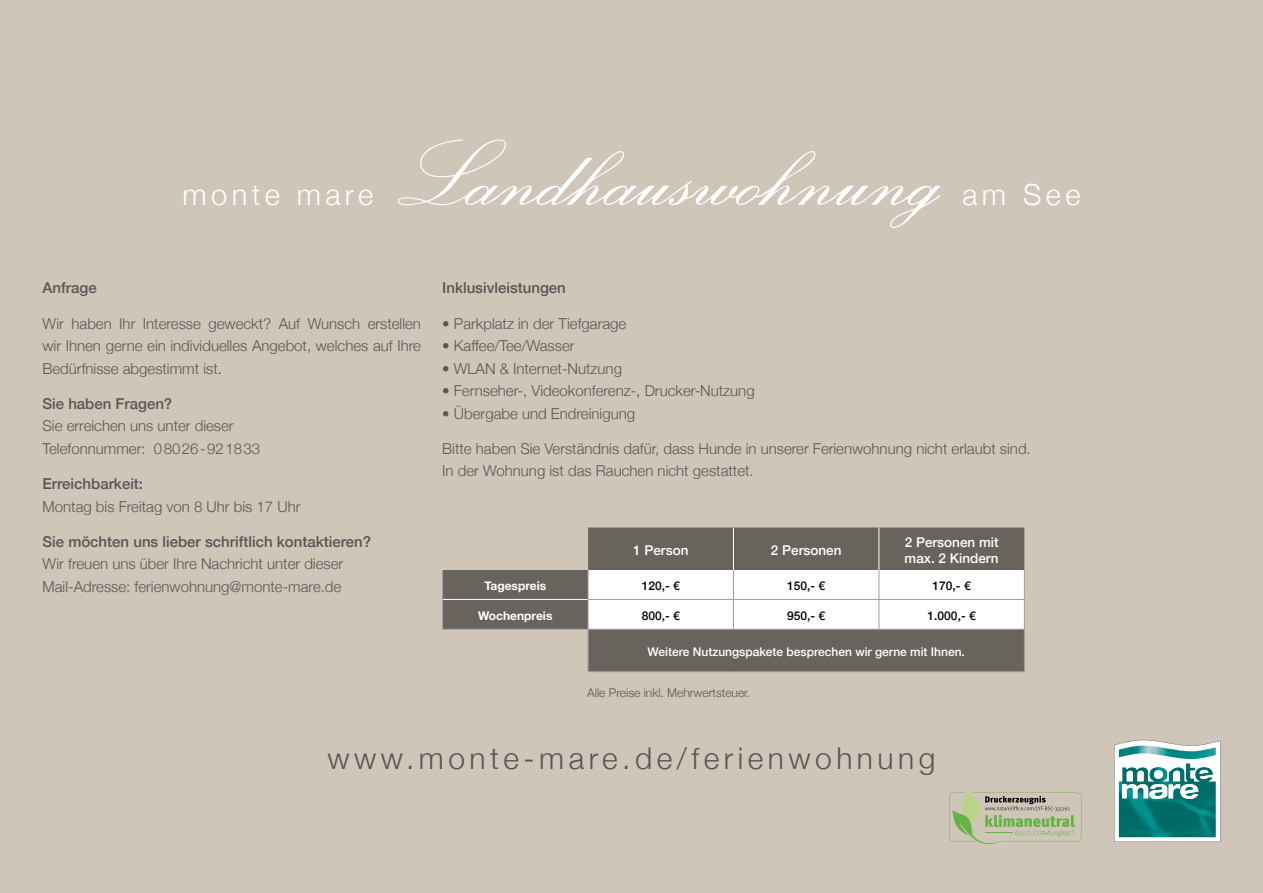
<style>
.page{position:relative;width:1263px;height:893px;background:#d0c5b9}
.page>*{position:absolute;margin:0;border:0;box-sizing:border-box;transform-origin:0 0}
.t1{font:93.15px "Exmouth";color:#fff}
.t2{font:300 30px "Helvetica Neue";letter-spacing:.15em;color:#575756}
.t3{font:300 29.1px "Helvetica Neue";letter-spacing:.15em;color:#fff}
.t4{font:300 15px/22.5px "Helvetica Neue";color:#575756}
.t5{font:500 15px "Helvetica Neue";color:#575756}
.t6{font:500 13.5px/16.2px "Helvetica Neue";color:#fff}
.t7{font:500 12px "Helvetica Neue";color:#fff}
.t8{font:500 12px "Helvetica Neue";color:#000}
.t9{font:300 12px "Helvetica Neue";color:#575756}
.t10{font:700 12px "Helvetica Neue";color:#fff}
</style>
<div class="page">
<svg style="left:443px;top:527px;width:581px;height:145px;fill:#67635d"></svg>
<svg style="left:442px;top:570px;width:1px;height:29px"></svg>
<hr style="left:442px;top:599px;width:1px;height:30px;background:#a9979d">
<div style="left:588px;top:570px;width:437px;height:59px;background:#fff"></div>
<hr style="left:442px;top:629px;width:146px;height:1px;background:#a9979d">
<hr style="left:588px;top:629px;width:145px;height:1px;background:#a9979d">
<hr style="left:588px;top:630px;width:1px;height:41px;background:#a9979d">
<hr style="left:733px;top:629px;width:146px;height:1px;background:#a9979d">
<hr style="left:879px;top:629px;width:146px;height:1px;background:#a9979d">
<hr style="left:1024px;top:630px;width:1px;height:41px;background:#a9979d">
<hr style="left:588px;top:671px;width:145px;height:1px;background:#a9979d">
<hr style="left:733px;top:671px;width:146px;height:1px;background:#a9979d">
<hr style="left:879px;top:671px;width:146px;height:1px;background:#a9979d">
<hr style="left:733px;top:527px;width:1px;height:43px;background:#fff">
<hr style="left:878px;top:527px;width:1px;height:43px;background:#fff">
<hr style="left:443px;top:599px;width:145px;height:1px;background:#fff">
<svg style="left:1114px;top:740px;width:106px;height:102px;background:#6aaca9"></svg>
<img style="left:1119px;top:746px;width:97px;height:13px">
<svg style="left:949px;top:791px;width:133px;height:53px"></svg>
<h3 class="t3" style="left:182px;top:171px;width:192px">monte mare</h3>
<h1 class="t1" style="left:390px;top:119px;width:561px">Landhauswohnung</h1>
<h3 class="t3" style="left:962px;top:171px;width:120px">am See</h3>
<p class="t5" style="left:43px;top:276px;width:56px">Anfrage</p>
<p class="t4" style="left:43px;top:311px;width:380px;text-align:justify">Wir haben Ihr Interesse geweckt? Auf Wunsch erstellen wir Ihnen gerne ein individuelles Angebot, welches auf Ihre Bedürfnisse abgestimmt ist.</p>
<p class="t5" style="left:43px;top:391px;width:131px">Sie haben Fragen?</p>
<p class="t4" style="left:43px;top:414px;width:219px">Sie erreichen uns unter dieser<br>Telefonnummer: 08026-921833</p>
<p class="t5" style="left:43px;top:472px;width:102px">Erreichbarkeit:</p>
<p class="t4" style="left:43px;top:494px;width:259px">Montag bis Freitag von 8 Uhr bis 17 Uhr</p>
<p class="t5" style="left:43px;top:529px;width:330px">Sie möchten uns lieber schriftlich kontaktieren?</p>
<p class="t4" style="left:43px;top:552px;width:302px">Wir freuen uns über Ihre Nachricht unter dieser<br>Mail-Adresse: ferienwohnung@monte-mare.de</p>
<p class="t5" style="left:442px;top:276px;width:125px">Inklusivleistungen</p>
<p class="t4" style="left:442px;top:311px;width:186px">• Parkplatz in der Tiefgarage</p>
<p class="t4" style="left:442px;top:333px;width:134px">• Kaffee/Tee/Wasser</p>
<p class="t4" style="left:442px;top:356px;width:181px">• WLAN &amp; Internet-Nutzung</p>
<p class="t4" style="left:442px;top:378px;width:314px">• Fernseher-, Videokonferenz-, Drucker-Nutzung</p>
<p class="t4" style="left:442px;top:401px;width:194px">• Übergabe und Endreinigung</p>
<p class="t4" style="left:442px;top:436px;width:590px">Bitte haben Sie Verständnis dafür, dass Hunde in unserer Ferienwohnung nicht erlaubt sind.<br>In der Wohnung ist das Rauchen nicht gestattet.</p>
<p class="t6" style="left:633px;top:541px;width:57px">1 Person</p>
<p class="t6" style="left:771px;top:541px;width:72px">2 Personen</p>
<p class="t6" style="left:905px;top:533px;width:96px">2 Personen mit max. 2 Kindern</p>
<p class="t10" style="left:484px;top:577px;width:63px">Tagespreis</p>
<p class="t8" style="left:642px;top:576px;width:40px">120,- €</p>
<p class="t8" style="left:787px;top:576px;width:40px">150,- €</p>
<p class="t8" style="left:933px;top:576px;width:40px">170,- €</p>
<p class="t10" style="left:478px;top:606px;width:76px">Wochenpreis</p>
<p class="t8" style="left:642px;top:606px;width:40px">800,- €</p>
<p class="t8" style="left:787px;top:606px;width:40px">950,- €</p>
<p class="t8" style="left:928px;top:606px;width:50px">1.000,- €</p>
<p class="t7" style="left:647px;top:642px;width:319px">Weitere Nutzungspakete besprechen wir gerne mit Ihnen.</p>
<p class="t9" style="left:587px;top:683px;width:165px">Alle Preise inkl. Mehrwertsteuer.</p>
<h2 class="t2" style="left:327px;top:734px;width:609px">www.monte-mare.de/ferienwohnung</h2>
</div>
